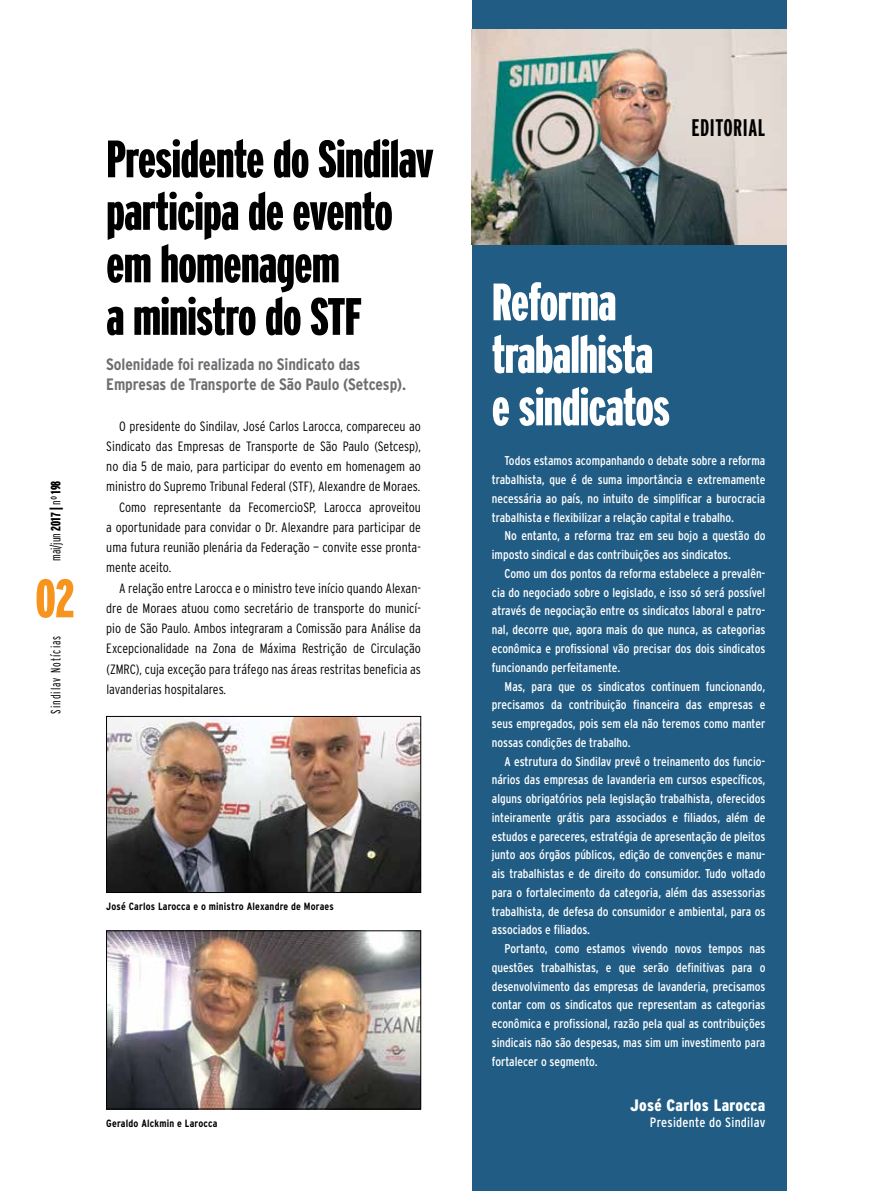
<style>
.page{position:relative;width:893px;height:1191px;background:#fff}
.page>*{position:absolute;margin:0;border:0;box-sizing:border-box;transform-origin:0 0}
.t1{font:900 extra-condensed 54px "Interstate";color:#f7941e}
.t2{font:900 extra-condensed 52.5px/52.5px "Interstate";letter-spacing:-.015em;color:#000}
.t3{font:900 extra-condensed 52.5px/52.5px "Interstate";letter-spacing:-.015em;color:#fff}
.t4{font:700 extra-condensed 24px "Interstate";letter-spacing:.02em;color:#000}
.t5{font:700 condensed 16.5px/19.8px "Interstate";letter-spacing:-.005em;color:#6d6e71}
.t6{font:900 condensed 16.5px "Interstate";letter-spacing:.02em;color:#fff}
.t7{font:300 condensed 13.5px "Interstate";color:#000}
.t8{font:300 extra-condensed 13.5px "Interstate";letter-spacing:.075em;color:#000}
.t9{font:condensed 13.5px "Interstate";letter-spacing:.02em;color:#fff}
.t10{font:condensed 12.75px/18.8px "Interstate";color:#fff;text-align:justify}
.t11{font:700 condensed 10.5px "Interstate";letter-spacing:.02em;color:#000}
.s1{font-weight:900}
</style>
<div class="page">
<div style="left:472px;top:0;width:315px;height:1191px;background:#205c84"></div>
<img style="left:472px;top:29px;width:315px;height:216px">
<img style="left:108px;top:932px;width:311px;height:175px">
<div style="left:106px;top:930px;width:315px;height:179px;border:1px solid #000"></div>
<img style="left:108px;top:718px;width:311px;height:172px">
<div style="left:106px;top:716px;width:315px;height:176px;border:1px solid #000"></div>
<p class="t8" style="left:48px;top:561px;width:82px;rotate:-90deg">mai/jun <span class="s1">2017 |</span> nº <span class="s1">198</span></p>
<h1 class="t1" style="left:35px;top:568px;width:41px">02</h1>
<p class="t8" style="left:48px;top:713px;width:80px;rotate:-90deg">Sindilav Notícias</p>
<h2 class="t2" style="left:106px;top:132px;width:329px">Presidente do Sindilav participa de evento em homenagem<br>a ministro do STF</h2>
<p class="t5" style="left:106px;top:354px;width:301px">Solenidade foi realizada no Sindicato das<br>Empresas de Transporte de São Paulo (Setcesp).</p>
<p class="t7" style="left:119px;top:418px;width:303px">O presidente do Sindilav, José Carlos Larocca, compareceu ao</p>
<p class="t7" style="left:106px;top:438px;width:316px">Sindicato das Empresas de Transporte de São Paulo (Setcesp),</p>
<p class="t7" style="left:106px;top:459px;width:316px">no dia 5 de maio, para participar do evento em homenagem ao</p>
<p class="t7" style="left:106px;top:479px;width:315px">ministro do Supremo Tribunal Federal (STF), Alexandre de Moraes.</p>
<p class="t7" style="left:119px;top:499px;width:303px">Como representante da FecomercioSP, Larocca aproveitou</p>
<p class="t7" style="left:106px;top:519px;width:316px">a oportunidade para convidar o Dr. Alexandre para participar de</p>
<p class="t7" style="left:106px;top:540px;width:316px">uma futura reunião plenária da Federação — convite esse pronta-</p>
<p class="t7" style="left:106px;top:560px;width:66px">mente aceito.</p>
<p class="t7" style="left:119px;top:580px;width:303px">A relação entre Larocca e o ministro teve início quando Alexan-</p>
<p class="t7" style="left:106px;top:600px;width:316px">dre de Moraes atuou como secretário de transporte do municí-</p>
<p class="t7" style="left:106px;top:621px;width:316px">pio de São Paulo. Ambos integraram a Comissão para Análise da</p>
<p class="t7" style="left:106px;top:641px;width:316px">Excepcionalidade na Zona de Máxima Restrição de Circulação</p>
<p class="t7" style="left:106px;top:661px;width:316px">(ZMRC), cuja exceção para tráfego nas áreas restritas beneficia as</p>
<p class="t7" style="left:106px;top:681px;width:121px">lavanderias hospitalares.</p>
<p class="t11" style="left:106px;top:900px;width:229px">José Carlos Larocca e o ministro Alexandre de Moraes</p>
<p class="t11" style="left:106px;top:1117px;width:113px">Geraldo Alckmin e Larocca</p>
<h3 class="t4" style="left:691px;top:114px;width:75px">EDITORIAL</h3>
<h2 class="t3" style="left:492px;top:275px;width:180px">Reforma trabalhista e sindicatos</h2>
<p class="t10" style="left:492px;top:451px;width:275px;text-indent:13px">Todos estamos acompanhando o debate sobre a reforma trabalhista, que é de suma importância e extremamente necessária ao país, no intuito de simplificar a burocracia trabalhista e flexibilizar a relação capital e trabalho.</p>
<p class="t10" style="left:492px;top:526px;width:275px;text-indent:13px">No entanto, a reforma traz em seu bojo a questão do imposto sindical e das contribuições aos sindicatos.</p>
<p class="t10" style="left:492px;top:564px;width:275px;text-indent:13px">Como um dos pontos da reforma estabelece a prevalên&shy;cia do negociado sobre o legislado, e isso só será possível através de negociação entre os sindicatos laboral e patro&shy;nal, decorre que, agora mais do que nunca, as categorias econômica e profissional vão precisar dos dois sindicatos funcionando perfeitamente.</p>
<p class="t10" style="left:492px;top:676px;width:275px;text-indent:13px">Mas, para que os sindicatos continuem funcionando, precisamos da contribuição financeira das empresas e seus empregados, pois sem ela não teremos como manter nossas condições de trabalho.</p>
<p class="t10" style="left:492px;top:751px;width:275px;text-indent:13px">A estrutura do Sindilav prevê o treinamento dos funcio&shy;nários das empresas de lavanderia em cursos específicos, alguns obrigatórios pela legislação trabalhista, oferecidos inteiramente grátis para associados e filiados, além de estudos e pareceres, estratégia de apresentação de pleitos junto aos órgãos públicos, edição de convenções e manu&shy;ais trabalhistas e de direito do consumidor. Tudo voltado para o fortalecimento da categoria, além das assessorias trabalhista, de defesa do consumidor e ambiental, para os associados e filiados.</p>
<p class="t10" style="left:492px;top:939px;width:275px;text-indent:13px">Portanto, como estamos vivendo novos tempos nas questões trabalhistas, e que serão definitivas para o desenvolvimento das empresas de lavanderia, precisamos contar com os sindicatos que representam as categorias econômica e profissional, razão pela qual as contribuições sindicais não são despesas, mas sim um investimento para fortalecer o segmento.</p>
<p class="t6" style="left:630px;top:1096px;width:137px">José Carlos Larocca</p>
<p class="t9" style="left:650px;top:1114px;width:117px">Presidente do Sindilav</p>
</div>
